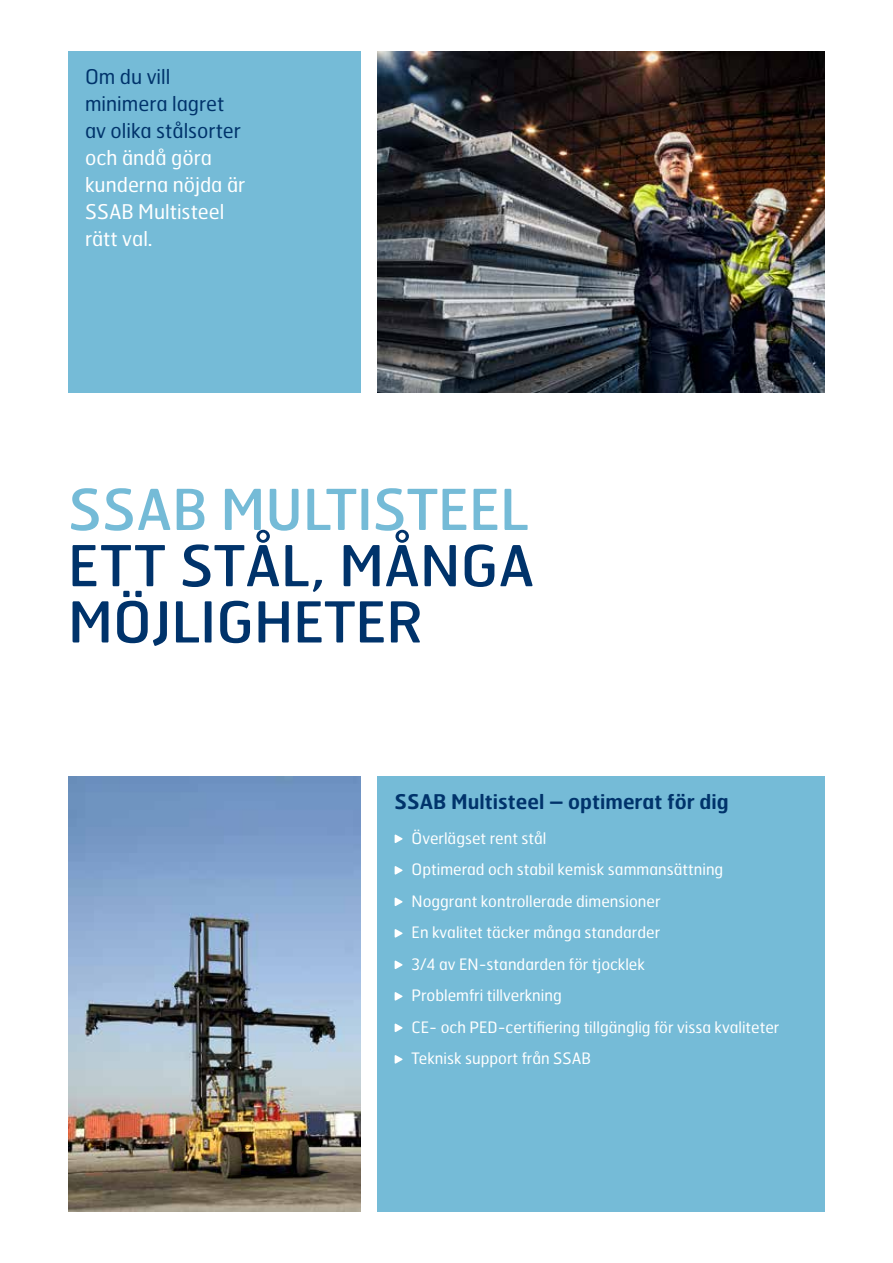
<style>
.page{position:relative;width:893px;height:1263px;background:#fff}
.page>*{position:absolute;margin:0;border:0;box-sizing:border-box;transform-origin:0 0}
.t1{font:56.25px/56.2px "Hermes FB";color:#00336b}
.t2{font:56.25px "Hermes FB";color:#75bbd7}
.t3{font:20.25px/27px "Hermes FB";color:#fff}
.t4{font:20.25px/27px "Hermes FB";color:#00336b}
.t5{font:600 20.25px "Hermes FB";color:#00336b}
.t6{font:15.75px/31.5px "Hermes FB";color:#fff}
</style>
<div class="page">
<img style="left:378px;top:51px;width:447px;height:341px">
<div style="left:378px;top:777px;width:447px;height:435px;background:#75bbd7"></div>
<svg style="left:395px;top:834px;width:8px;height:9px"></svg>
<svg style="left:395px;top:866px;width:8px;height:9px"></svg>
<svg style="left:395px;top:897px;width:8px;height:9px"></svg>
<svg style="left:395px;top:929px;width:8px;height:9px"></svg>
<svg style="left:395px;top:960px;width:8px;height:9px"></svg>
<svg style="left:395px;top:992px;width:8px;height:9px"></svg>
<svg style="left:395px;top:1023px;width:8px;height:9px"></svg>
<svg style="left:395px;top:1055px;width:8px;height:9px"></svg>
<div style="left:68px;top:51px;width:293px;height:341px;background:#75bbd7"></div>
<img style="left:68px;top:777px;width:293px;height:435px">
<p class="t4" style="left:85px;top:62px;width:157px">Om du vill minimera lagret av olika stålsorter</p>
<p class="t3" style="left:85px;top:143px;width:162px">och ändå göra kunderna nöjda är<br>SSAB Multisteel rätt val.</p>
<h1 class="t2" style="left:68px;top:473px;width:462px">SSAB MULTISTEEL</h1>
<h1 class="t1" style="left:68px;top:536px;width:468px">ETT STÅL, MÅNGA<br>MÖJLIGHETER</h1>
<p class="t5" style="left:395px;top:789px;width:335px">SSAB Multisteel – optimerat för dig</p>
<p class="t6" style="left:412px;top:822px;width:369px">Överlägset rent stål<br>Optimerad och stabil kemisk sammansättning Noggrant kontrollerade dimensioner<br>En kvalitet täcker många standarder<br>3/4 av EN-standarden för tjocklek<br>Problemfri tillverkning<br>CE- och PED-certifiering tillgänglig för vissa kvaliteter Teknisk support från SSAB</p>
</div>
